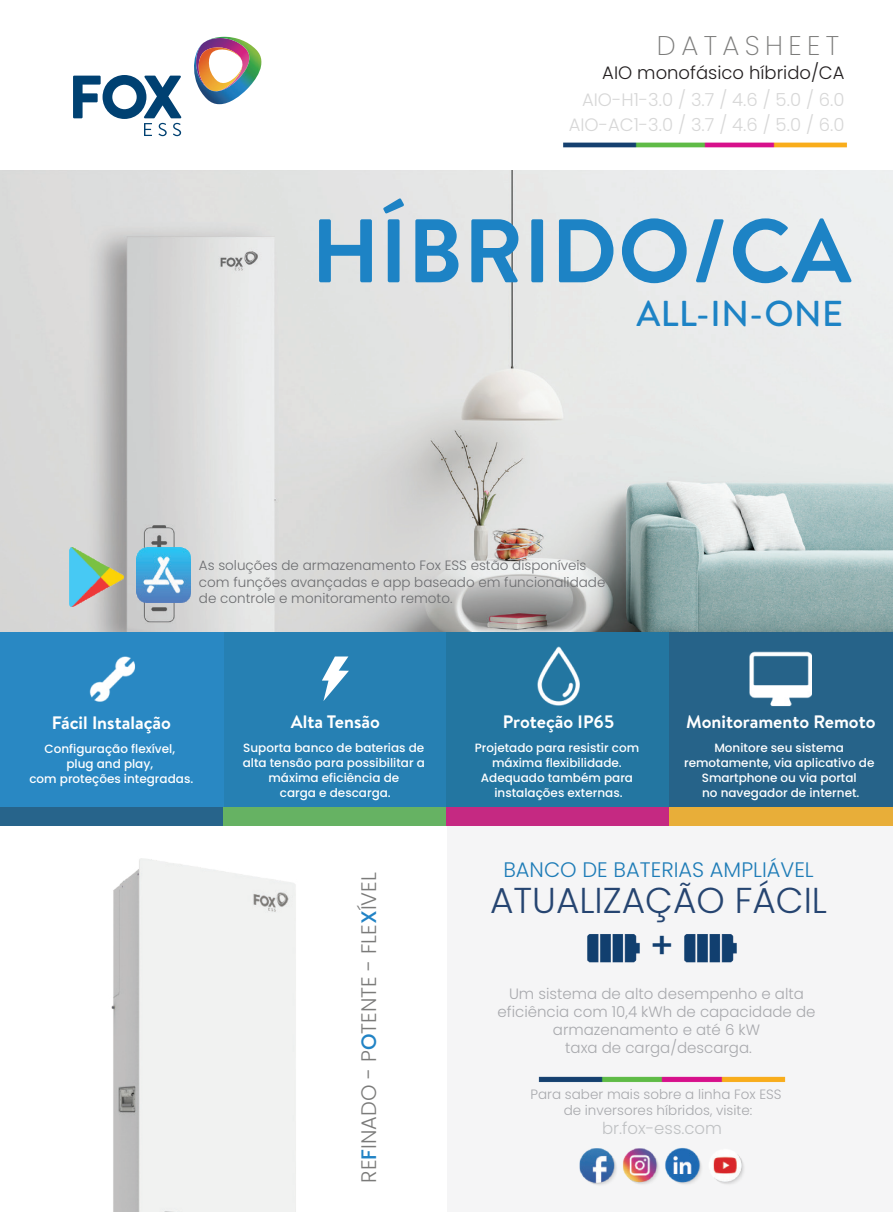
<style>
.page{position:relative;width:893px;height:1212px;background:#fff}
.page>*{position:absolute;margin:0;border:0;box-sizing:border-box;transform-origin:0 0}
.t1{font:700 90px "Brandon Text";letter-spacing:.005em;color:#1d83c5}
.t2{font:300 36px "Poppins";color:#264571}
.t3{font:500 36px "Brandon Text";letter-spacing:.015em;color:#1d83c5}
.t4{font:500 36px "Poppins";color:#113f70}
.t5{font:200 27px "Poppins";letter-spacing:.2em;color:#7b7b7a}
.t6{font:300 21px "Poppins";color:#7b7b7a}
.t7{font:300 21px "Poppins";color:#1e7cb7}
.t8{font:700 18px "Brandon Text";color:#fff}
.t9{font:300 18px/24.3px "Poppins";color:#d7d7d7;text-align:right}
.t10{font:300 18px "Poppins";color:#231f20}
.t11{font:300 16.5px "Poppins";color:#bfc1c3}
.t12{font:300 15px/18px "Poppins";color:#a8a9ad;text-align:center}
.t13{font:300 13.5px/16.2px "Poppins";color:#6c6d70}
.t14{font:300 13.5px/16.2px "Poppins";color:#a8a9ad;text-align:center}
.t15{font:500 12px/15px "Poppins";color:#fff;text-align:center}
.s1{font-weight:500;color:#2183c5}
</style>
<div class="page">
<img style="left:0;top:170px;width:893px;height:462px">
<div style="left:447px;top:826px;width:446px;height:386px;background:#f5f5f6"></div>
<img style="left:563px;top:142px;width:284px;height:6px">
<img style="left:538px;top:1076px;width:248px;height:6px">
<img style="left:587px;top:934px;width:53px;height:29px">
<img style="left:684px;top:934px;width:53px;height:29px">
<img style="left:69px;top:548px;width:55px;height:58px">
<img style="left:136px;top:548px;width:55px;height:54px">
<img style="left:111px;top:858px;width:185px;height:354px">
<div style="left:223px;top:632px;width:223px;height:175px;background:#2680b3"></div>
<div style="left:0;top:632px;width:223px;height:175px;background:#2988c3"></div>
<div style="left:446px;top:632px;width:224px;height:175px;background:#2376a1"></div>
<div style="left:670px;top:632px;width:223px;height:175px;background:#266389"></div>
<div style="left:0;top:807px;width:223px;height:19px;background:#27648b"></div>
<div style="left:223px;top:807px;width:223px;height:19px;background:#66b263"></div>
<div style="left:446px;top:807px;width:224px;height:19px;background:#c52982"></div>
<div style="left:670px;top:807px;width:223px;height:19px;background:#e8ae39"></div>
<img style="left:750px;top:651px;width:62px;height:56px">
<img style="left:537px;top:646px;width:43px;height:60px">
<img style="left:89px;top:656px;width:46px;height:46px">
<svg style="left:322px;top:656px;width:27px;height:45px"></svg>
<img style="left:579px;top:1147px;width:165px;height:38px">
<svg style="left:73px;top:75px;width:109px;height:61px"></svg>
<img style="left:194px;top:37px;width:68px;height:67px">
<h3 class="t5" style="left:657px;top:30px;width:184px">DATASHEET</h3>
<h3 class="t10" style="left:602px;top:62px;width:244px">AIO monofásico híbrido/CA</h3>
<h3 class="t9" style="left:569px;top:88px;width:277px">AIO-H1-3.0 / 3.7 / 4.6 / 5.0 / 6.0<br>AIO-AC1-3.0 / 3.7 / 4.6 / 5.0 / 6.0</h3>
<h1 class="t1" style="left:311px;top:188px;width:542px">HÍBRIDO/CA</h1>
<h2 class="t3" style="left:636px;top:288px;width:208px">ALL-IN-ONE</h2>
<p class="t13" style="left:199px;top:558px;width:408px">As soluções de armazenamento Fox ESS estão disponíveis com funções avançadas e app baseado em funcionalidade de controle e monitoramento remoto.</p>
<h3 class="t8" style="left:52px;top:710px;width:121px">Fácil Instalação</h3>
<p class="t15" style="left:29px;top:741px;width:165px">Configuração flexível,<br>plug and play,<br>com proteções integradas.</p>
<h3 class="t8" style="left:291px;top:709px;width:91px">Alta Tensão</h3>
<p class="t15" style="left:243px;top:740px;width:184px">Suporta banco de baterias de alta tensão para possibilitar a máxima eficiência de<br>carga e descarga.</p>
<h3 class="t6" style="left:357px;top:1182px;width:312px;rotate:-90deg">RE<span class="s1">F</span>INADO - P<span class="s1">O</span>TENTE - FLE<span class="s1">X</span>ÍVEL</h3>
<h3 class="t8" style="left:503px;top:709px;width:113px">Proteção IP65</h3>
<h3 class="t8" style="left:686px;top:709px;width:191px">Monitoramento Remoto</h3>
<p class="t15" style="left:475px;top:740px;width:166px">Projetado para resistir com máxima flexibilidade.<br>Adequado também para instalações externas.</p>
<p class="t15" style="left:684px;top:740px;width:192px">Monitore seu sistema remotamente, via aplicativo de<br>Smartphone ou via portal<br>no navegador de internet.</p>
<h3 class="t7" style="left:503px;top:858px;width:312px">BANCO DE BATERIAS AMPLIÁVEL</h3>
<h2 class="t2" style="left:490px;top:880px;width:339px">ATUALIZAÇÃO FÁCIL</h2>
<h2 class="t4" style="left:649px;top:925px;width:27px">+</h2>
<p class="t12" style="left:498px;top:985px;width:319px">Um sistema de alto desempenho e alta eficiência com 10,4 kWh de capacidade de armazenamento e até 6 kW<br>taxa de carga/descarga.</p>
<p class="t14" style="left:531px;top:1086px;width:253px">Para saber mais sobre a linha Fox ESS de inversores híbridos, visite:</p>
<h3 class="t11" style="left:602px;top:1119px;width:121px">br.fox-ess.com</h3>
</div>
